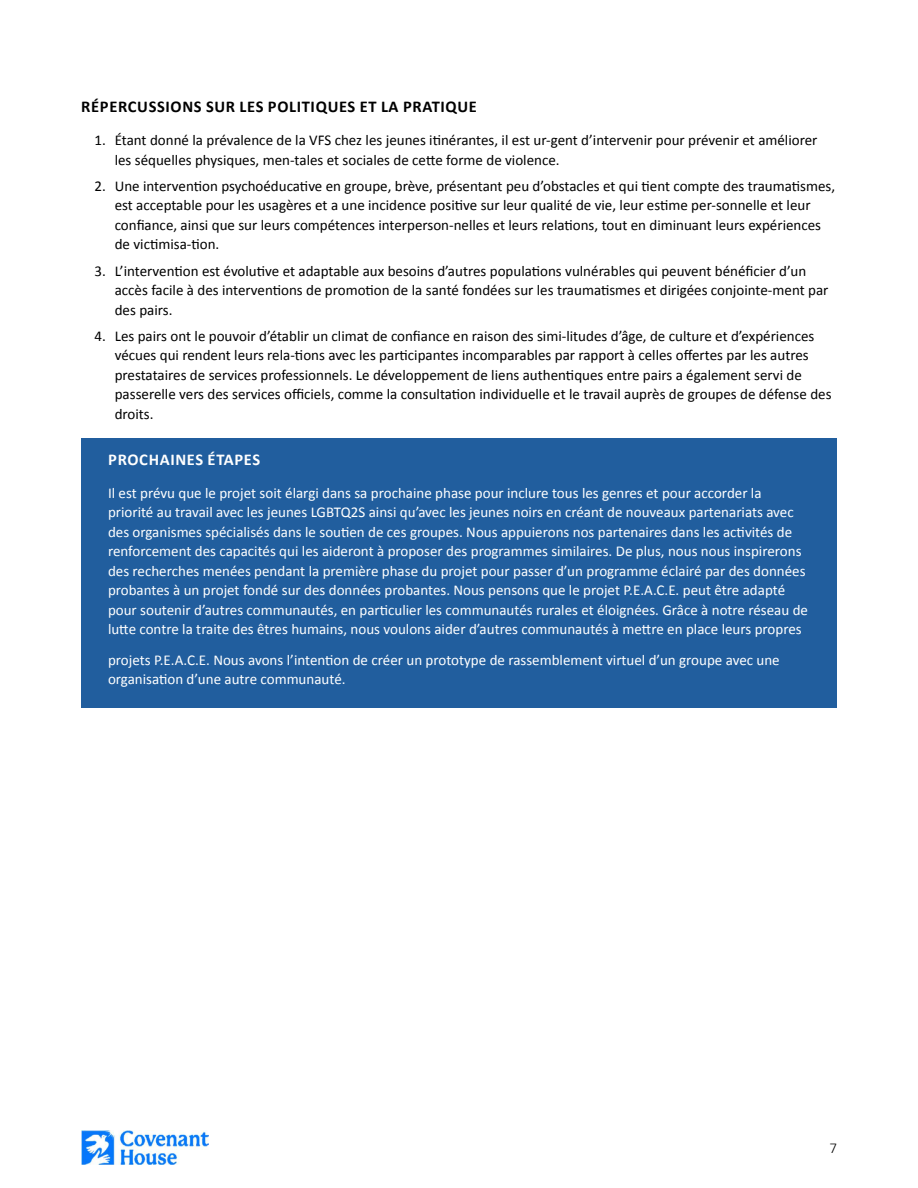
<style>
.page{position:relative;width:918px;height:1188px;background:#fff}
.page>*{position:absolute;margin:0;border:0;box-sizing:border-box;transform-origin:0 0}
.HEADER_1{font:700 16.5px "Calibri";letter-spacing:.04em;color:#000}
.HEADER_1-2{font:700 16.5px "Calibri";letter-spacing:.04em;color:#fff}
.CONTENT_numbering{font:15px/19.5px "Calibri";color:#000}
.CONTENT_Paragraph{font:15px/19.5px "Calibri";color:#fff}
.t1{font:300 15px "Calibri";color:#000}
</style>
<div class="page">
<div style="left:81px;top:438px;width:756px;height:270px;background:#215e9e"></div>
<img style="left:81px;top:1131px;width:127px;height:33px">
<h1 class="HEADER_1" style="left:81px;top:96px;width:397px">RÉPERCUSSIONS SUR LES POLITIQUES ET LA PRATIQUE</h1>
<p class="CONTENT_numbering" style="left:115px;top:130px;width:704px;text-indent:-20px">1. Étant donné la prévalence de la VFS chez les jeunes itinérantes, il est ur-gent d’intervenir pour prévenir et améliorer les séquelles physiques, men-tales et sociales de cette forme de violence.</p>
<p class="CONTENT_numbering" style="left:115px;top:176px;width:722px;text-indent:-20px">2. Une intervention psychoéducative en groupe, brève, présentant peu d’obstacles et qui tient compte des traumatismes, est acceptable pour les usagères et a une incidence positive sur leur qualité de vie, leur estime per-sonnelle et leur confiance, ainsi que sur leurs compétences interperson-nelles et leurs relations, tout en diminuant leurs expériences de victimisa-tion.</p>
<p class="CONTENT_numbering" style="left:115px;top:261px;width:715px;text-indent:-20px">3. L’intervention est évolutive et adaptable aux besoins d’autres populations vulnérables qui peuvent bénéficier d’un accès facile à des interventions de promotion de la santé fondées sur les traumatismes et dirigées conjointe-ment par des pairs.</p>
<p class="CONTENT_numbering" style="left:115px;top:326px;width:718px;text-indent:-20px">4. Les pairs ont le pouvoir d’établir un climat de confiance en raison des simi-litudes d’âge, de culture et d’expériences vécues qui rendent leurs rela-tions avec les participantes incomparables par rapport à celles offertes par les autres prestataires de services professionnels. Le développement de liens authentiques entre pairs a également servi de passerelle vers des services officiels, comme la consultation individuelle et le travail auprès de groupes de défense des droits.</p>
<h1 class="HEADER_1-2" style="left:108px;top:449px;width:153px">PROCHAINES ÉTAPES</h1>
<p class="CONTENT_Paragraph" style="left:108px;top:483px;width:702px">Il est prévu que le projet soit élargi dans sa prochaine phase pour inclure tous les genres et pour accorder la priorité au travail avec les jeunes LGBTQ2S ainsi qu’avec les jeunes noirs en créant de nouveaux partenariats avec des organismes spécialisés dans le soutien de ces groupes. Nous appuierons nos partenaires dans les activités de renforcement des capacités qui les aideront à proposer des programmes similaires. De plus, nous nous inspirerons des recherches menées pendant la première phase du projet pour passer d’un programme éclairé par des données probantes à un projet fondé sur des données probantes. Nous pensons que le projet P.E.A.C.E. peut être adapté pour soutenir d’autres communautés, en particulier les communautés rurales et éloignées. Grâce à notre réseau de lutte contre la traite des êtres humains, nous voulons aider d’autres communautés à mettre en place leurs propres</p>
<p class="CONTENT_Paragraph" style="left:108px;top:650px;width:673px">projets P.E.A.C.E. Nous avons l’intention de créer un prototype de rassemblement virtuel d’un groupe avec une organisation d’une autre communauté.</p>
<p class="t1" style="left:829px;top:1139px;width:9px">7</p>
</div>
